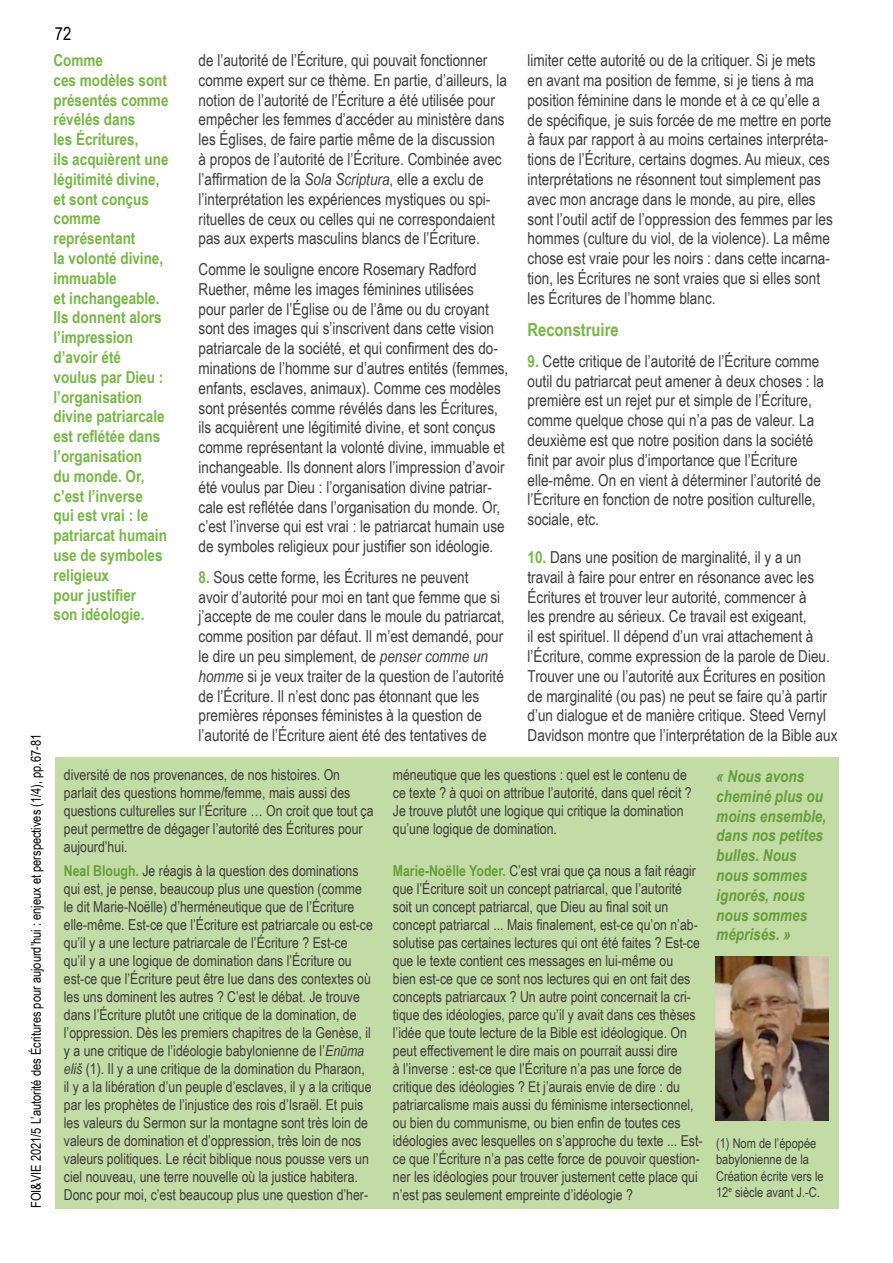
<style>
.page{position:relative;width:893px;height:1263px;background:#fff}
.page>*{position:absolute;margin:0;border:0;box-sizing:border-box;transform-origin:0 0}
.t1{font:700 18px "Arial Narrow";color:#76b843}
.t2{font:18px "Arial Narrow";color:#000}
.t3{font:16.5px/19.8px "Arial Narrow";color:#3c3c3b}
.t4{font:700 16.5px/19.8px "Arial Narrow";color:#76b843}
.t5{font:italic 700 16.5px/19.8px "Arial Narrow";color:#659e39}
.t6{font:15px/18px "Arial Narrow";color:#3c3c3b}
.t7{font:13.5px "Arial Narrow";color:#000}
.t8{font:13.5px/16.2px "Arial Narrow";color:#3c3c3b}
.s1{font-style:italic}
.s2{font-weight:700;color:#76b843}
.s3{font-weight:700;color:#659e39}
</style>
<div class="page">
<div style="left:56px;top:757px;width:783px;height:452px;background:#c3dca5"></div>
<img style="left:715px;top:956px;width:113px;height:165px">
<p class="t7" style="left:26px;top:1208px;width:475px;rotate:-90deg">FOI&amp;VIE 2021/5 L’autorité des Écritures pour aujourd’hui : enjeux et perspectives (1/4), pp.67-81</p>
<p class="t2" style="left:55px;top:20px;width:18px">72</p>
<p class="t4" style="left:53px;top:49px;width:117px">Comme<br>ces modèles sont présentés comme révélés dans<br>les Écritures,<br>ils acquièrent une légitimité divine, et sont conçus comme représentant<br>la volonté divine, immuable<br>et inchangeable.<br>Ils donnent alors l’impression d’avoir été voulus par Dieu : l’organisation divine patriarcale est reflétée dans l’organisation<br>du monde. Or, c’est l’inverse<br>qui est vrai : le patriarcat humain use de symboles religieux<br>pour justifier<br>son idéologie.</p>
<p class="t3" style="left:199px;top:50px;width:310px">de l’autorité de l’Écriture, qui pouvait fonctionner comme expert sur ce thème. En partie, d’ailleurs, la notion de l’autorité de l’Écriture a été utilisée pour empêcher les femmes d’accéder au ministère dans les Églises, de faire partie même de la discussion<br>à propos de l’autorité de l’Écriture. Combinée avec l’affirmation de la <span class="s1">Sola Scriptura</span>, elle a exclu de l’interprétation les expériences mystiques ou spi&shy;rituelles de ceux ou celles qui ne correspondaient pas aux experts masculins blancs de l’Écriture.</p>
<p class="t3" style="left:199px;top:259px;width:311px">Comme le souligne encore Rosemary Radford Ruether, même les images féminines utilisées<br>pour parler de l’Église ou de l’âme ou du croyant sont des images qui s’inscrivent dans cette vision patriarcale de la société, et qui confirment des do&shy;minations de l’homme sur d’autres entités (femmes, enfants, esclaves, animaux). Comme ces modèles sont présentés comme révélés dans les Écritures, ils acquièrent une légitimité divine, et sont conçus comme représentant la volonté divine, immuable et inchangeable. Ils donnent alors l’impression d’avoir été voulus par Dieu : l’organisation divine patriar&shy;cale est reflétée dans l’organisation du monde. Or, c’est l’inverse qui est vrai : le patriarcat humain use de symboles religieux pour justifier son idéologie.</p>
<p class="t3" style="left:199px;top:566px;width:308px"><span class="s2">8.</span> Sous cette forme, les Écritures ne peuvent<br>avoir d’autorité pour moi en tant que femme que si j’accepte de me couler dans le moule du patriarcat, comme position par défaut. Il m’est demandé, pour le dire un peu simplement, de <span class="s1">penser comme un homme</span> si je veux traiter de la question de l’autorité de l’Écriture. Il n’est donc pas étonnant que les premières réponses féministes à la question de l’autorité de l’Écriture aient été des tentatives de</p>
<p class="t3" style="left:528px;top:50px;width:307px">limiter cette autorité ou de la critiquer. Si je mets en avant ma position de femme, si je tiens à ma position féminine dans le monde et à ce qu’elle a de spécifique, je suis forcée de me mettre en porte à faux par rapport à au moins certaines interpréta&shy;tions de l’Écriture, certains dogmes. Au mieux, ces interprétations ne résonnent tout simplement pas avec mon ancrage dans le monde, au pire, elles sont l’outil actif de l’oppression des femmes par les hommes (culture du viol, de la violence). La même chose est vraie pour les noirs : dans cette incarna&shy;tion, les Écritures ne sont vraies que si elles sont les Écritures de l’homme blanc.</p>
<p class="t1" style="left:528px;top:316px;width:93px">Reconstruire</p>
<p class="t3" style="left:528px;top:350px;width:298px"><span class="s2">9.</span> Cette critique de l’autorité de l’Écriture comme outil du patriarcat peut amener à deux choses : la première est un rejet pur et simple de l’Écriture, comme quelque chose qui n’a pas de valeur. La deuxième est que notre position dans la société finit par avoir plus d’importance que l’Écriture elle-même. On en vient à déterminer l’autorité de l’Écriture en fonction de notre position culturelle, sociale, etc.</p>
<p class="t3" style="left:528px;top:547px;width:311px"><span class="s2">10.</span> Dans une position de marginalité, il y a un travail à faire pour entrer en résonance avec les Écritures et trouver leur autorité, commencer à<br>les prendre au sérieux. Ce travail est exigeant,<br>il est spirituel. Il dépend d’un vrai attachement à l’Écriture, comme expression de la parole de Dieu.<br>Trouver une ou l’autorité aux Écritures en position de marginalité (ou pas) ne peut se faire qu’à partir d’un dialogue et de manière critique. Steed Vernyl Davidson montre que l’interprétation de la Bible aux</p>
<p class="t6" style="left:64px;top:765px;width:311px">diversité de nos provenances, de nos histoires. On parlait des questions homme/femme, mais aussi des questions culturelles sur l’Écriture … On croit que tout ça peut permettre de dégager l’autorité des Écritures pour aujourd’hui.</p>
<p class="t6" style="left:64px;top:861px;width:310px"><span class="s3">Neal Blough.</span> Je réagis à la question des dominations qui est, je pense, beaucoup plus une question (comme le dit Marie-Noëlle) d’herméneutique que de l’Écriture elle-même. Est-ce que l’Écriture est patriarcale ou est-ce qu’il y a une lecture patriarcale de l’Écriture ? Est-ce qu’il y a une logique de domination dans l’Écriture ou est-ce que l’Écriture peut être lue dans des contextes où les uns dominent les autres ? C’est le débat. Je trouve dans l’Écriture plutôt une critique de la domination, de l’oppression. Dès les premiers chapitres de la Genèse, il y a une critique de l’idéologie babylonienne de l’<span class="s1">Enūma eliš</span> (1). Il y a une critique de la domination du Pharaon, il y a la libération d’un peuple d’esclaves, il y a la critique par les prophètes de l’injustice des rois d’Israël. Et puis les valeurs du Sermon sur la montagne sont très loin de valeurs de domination et d’oppression, très loin de nos valeurs politiques. Le récit biblique nous pousse vers un ciel nouveau, une terre nouvelle où la justice habitera.<br>Donc pour moi, c’est beaucoup plus une question d’her-</p>
<p class="t6" style="left:393px;top:765px;width:300px">méneutique que les questions : quel est le contenu de ce texte ? à quoi on attribue l’autorité, dans quel récit ?<br>Je trouve plutôt une logique qui critique la domination qu’une logique de domination.</p>
<p class="t6" style="left:393px;top:861px;width:311px"><span class="s3">Marie-Noëlle Yoder.</span> C’est vrai que ça nous a fait réagir que l’Écriture soit un concept patriarcal, que l’autorité soit un concept patriarcal, que Dieu au final soit un concept patriarcal ... Mais finalement, est-ce qu’on n’ab&shy;solutise pas certaines lectures qui ont été faites ? Est-ce que le texte contient ces messages en lui-même ou<br>bien est-ce que ce sont nos lectures qui en ont fait des concepts patriarcaux ? Un autre point concernait la cri&shy;tique des idéologies, parce qu’il y avait dans ces thèses l’idée que toute lecture de la Bible est idéologique. On peut effectivement le dire mais on pourrait aussi dire<br>à l’inverse : est-ce que l’Écriture n’a pas une force de critique des idéologies ? Et j’aurais envie de dire : du patriarcalisme mais aussi du féminisme intersectionnel, ou bien du communisme, ou bien enfin de toutes ces idéologies avec lesquelles on s’approche du texte ... Est&shy;ce que l’Écriture n’a pas cette force de pouvoir question&shy;ner les idéologies pour trouver justement cette place qui n’est pas seulement empreinte d’idéologie ?</p>
<p class="t5" style="left:716px;top:765px;width:111px">« Nous avons cheminé plus ou moins ensemble, dans nos petites bulles. Nous nous sommes ignorés, nous nous sommes méprisés. »</p>
<p class="t8" style="left:716px;top:1135px;width:109px">(1) Nom de l’épopée babylonienne de la<br>Création écrite vers le<br>12<sup>e</sup> siècle avant J.-C.</p>
</div>
